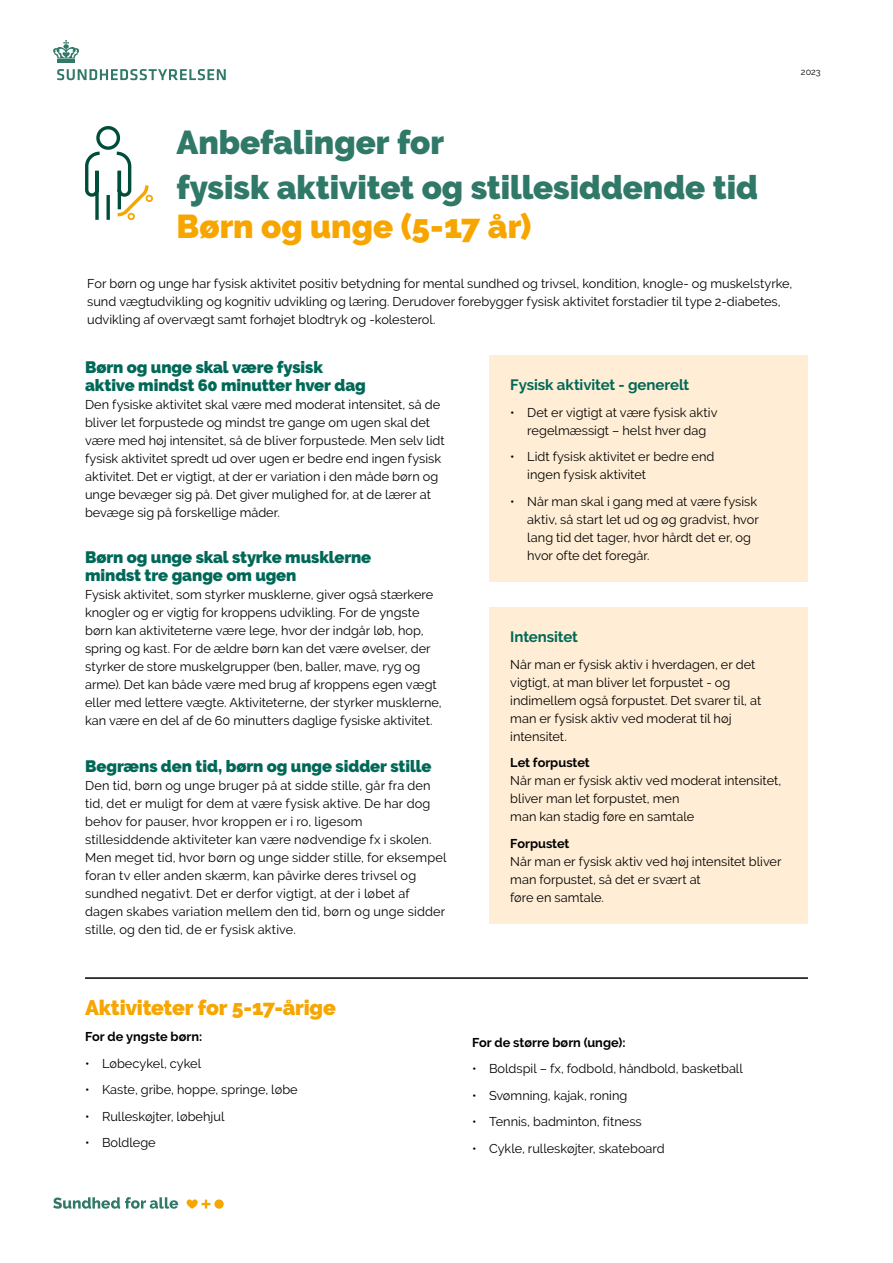
<style>
.page{position:relative;width:893px;height:1263px;background:#fff}
.page>*{position:absolute;margin:0;border:0;box-sizing:border-box;transform-origin:0 0}
.t1{font:900 33px/45px "Raleway";color:#307868}
.t2{font:900 33px "Raleway";color:#f7a600}
.t3{font:900 21px "Raleway";letter-spacing:-.01em;color:#f7a600}
.t4{font:900 16.5px/18px "Raleway";letter-spacing:-.005em;color:#006857}
.t5{font:700 15px "Raleway";letter-spacing:-.01em;color:#006857}
.t6{font:12.75px/18px "Raleway";color:#000}
.t7{font:700 12.75px "Raleway";color:#000}
.t8{font:9px "Raleway";color:#000}
</style>
<div class="page">
<div style="left:489px;top:355px;width:319px;height:226px;background:#ffeed5"></div>
<div style="left:489px;top:607px;width:319px;height:316px;background:#ffeed5"></div>
<svg style="left:85px;top:126px;width:68px;height:95px"></svg>
<hr style="left:85px;top:977px;width:723px;height:2px;background:#000">
<svg style="left:53px;top:1197px;width:125px;height:12px"></svg>
<svg style="left:187px;top:1199px;width:37px;height:10px"></svg>
<hr style="left:57px;top:59px;width:18px;height:4px;background:#307868">
<svg style="left:53px;top:40px;width:26px;height:19px"></svg>
<svg style="left:57px;top:69px;width:169px;height:11px"></svg>
<p class="t8" style="left:801px;top:67px;width:21px">2023</p>
<h1 class="t1" style="left:176px;top:120px;width:583px">Anbefalinger for<br>fysisk aktivitet og stillesiddende tid</h1>
<h1 class="t2" style="left:176px;top:207px;width:356px">Børn og unge (5-17 år)</h1>
<p class="t6" style="left:87px;top:275px;width:707px">For børn og unge har fysisk aktivitet positiv betydning for mental sundhed og trivsel, kondition, knogle- og muskelstyrke, sund vægtudvikling og kognitiv udvikling og læring. Derudover forebygger fysisk aktivitet forstadier til type 2-diabetes, udvikling af overvægt samt forhøjet blodtryk og -kolesterol.</p>
<p class="t4" style="left:85px;top:358px;width:282px">Børn og unge skal være fysisk aktive mindst 60 minutter hver dag</p>
<p class="t6" style="left:85px;top:395px;width:361px">Den fysiske aktivitet skal være med moderat intensitet, så de bliver let forpustede og mindst tre gange om ugen skal det være med høj intensitet, så de bliver forpustede. Men selv lidt fysisk aktivitet spredt ud over ugen er bedre end ingen fysisk aktivitet. Det er vigtigt, at der er variation i den måde børn og unge bevæger sig på. Det giver mulighed for, at de lærer at bevæge sig på forskellige måder.</p>
<p class="t4" style="left:85px;top:548px;width:288px">Børn og unge skal styrke musklerne mindst tre gange om ugen</p>
<p class="t6" style="left:85px;top:586px;width:358px">Fysisk aktivitet, som styrker musklerne, giver også stærkere knogler og er vigtig for kroppens udvikling. For de yngste børn kan aktiviteterne være lege, hvor der indgår løb, hop, spring og kast. For de ældre børn kan det være øvelser, der styrker de store muskelgrupper (ben, baller, mave, ryg og arme). Det kan både være med brug af kroppens egen vægt eller med lettere vægte. Aktiviteterne, der styrker musklerne, kan være en del af de 60 minutters daglige fysiske aktivitet.</p>
<p class="t4" style="left:85px;top:757px;width:348px">Begræns den tid, børn og unge sidder stille</p>
<p class="t6" style="left:85px;top:776px;width:363px">Den tid, børn og unge bruger på at sidde stille, går fra den tid, det er muligt for dem at være fysisk aktive. De har dog behov for pauser, hvor kroppen er i ro, ligesom stillesiddende aktiviteter kan være nødvendige fx i skolen.<br>Men meget tid, hvor børn og unge sidder stille, for eksempel foran tv eller anden skærm, kan påvirke deres trivsel og sundhed negativt. Det er derfor vigtigt, at der i løbet af dagen skabes variation mellem den tid, børn og unge sidder stille, og den tid, de er fysisk aktive.</p>
<p class="t5" style="left:510px;top:376px;width:181px">Fysisk aktivitet - generelt</p>
<p class="t6" style="left:510px;top:403px;width:209px;text-align:center">• Det er vigtigt at være fysisk aktiv regelmæssigt – helst hver dag</p>
<p class="t6" style="left:527px;top:448px;width:189px;text-indent:-17px">• Lidt fysisk aktivitet er bedre end ingen fysisk aktivitet</p>
<p class="t6" style="left:527px;top:492px;width:233px;text-indent:-17px">• Når man skal i gang med at være fysisk aktiv, så start let ud og øg gradvist, hvor lang tid det tager, hvor hårdt det er, og hvor ofte det foregår.</p>
<p class="t5" style="left:510px;top:628px;width:69px">Intensitet</p>
<p class="t6" style="left:510px;top:655px;width:252px">Når man er fysisk aktiv i hverdagen, er det vigtigt, at man bliver let forpustet - og indimellem også forpustet. Det svarer til, at man er fysisk aktiv ved moderat til høj intensitet.</p>
<p class="t7" style="left:510px;top:756px;width:81px">Let forpustet</p>
<p class="t6" style="left:510px;top:772px;width:273px">Når man er fysisk aktiv ved moderat intensitet, bliver man let forpustet, men<br>man kan stadig føre en samtale</p>
<p class="t7" style="left:510px;top:836px;width:61px">Forpustet</p>
<p class="t6" style="left:510px;top:852px;width:273px">Når man er fysisk aktiv ved høj intensitet bliver man forpustet, så det er svært at<br>føre en samtale.</p>
<h2 class="t3" style="left:85px;top:995px;width:252px">Aktiviteter for 5-17-årige</h2>
<p class="t7" style="left:85px;top:1029px;width:119px">For de yngste børn:</p>
<p class="t6" style="left:85px;top:1054px;width:118px">• Løbecykel, cykel</p>
<p class="t6" style="left:85px;top:1080px;width:214px">• Kaste, gribe, hoppe, springe, løbe</p>
<p class="t6" style="left:85px;top:1107px;width:141px">• Rulleskøjter, løbehjul</p>
<p class="t6" style="left:85px;top:1133px;width:72px">• Boldlege</p>
<p class="t7" style="left:472px;top:1035px;width:155px">For de større børn (unge):</p>
<p class="t6" style="left:472px;top:1060px;width:272px">• Boldspil – fx, fodbold, håndbold, basketball</p>
<p class="t6" style="left:472px;top:1086px;width:157px">• Svømning, kajak, roning</p>
<p class="t6" style="left:472px;top:1113px;width:171px">• Tennis, badminton, fitness</p>
<p class="t6" style="left:472px;top:1139px;width:194px">• Cykle, rulleskøjter, skateboard</p>
</div>
